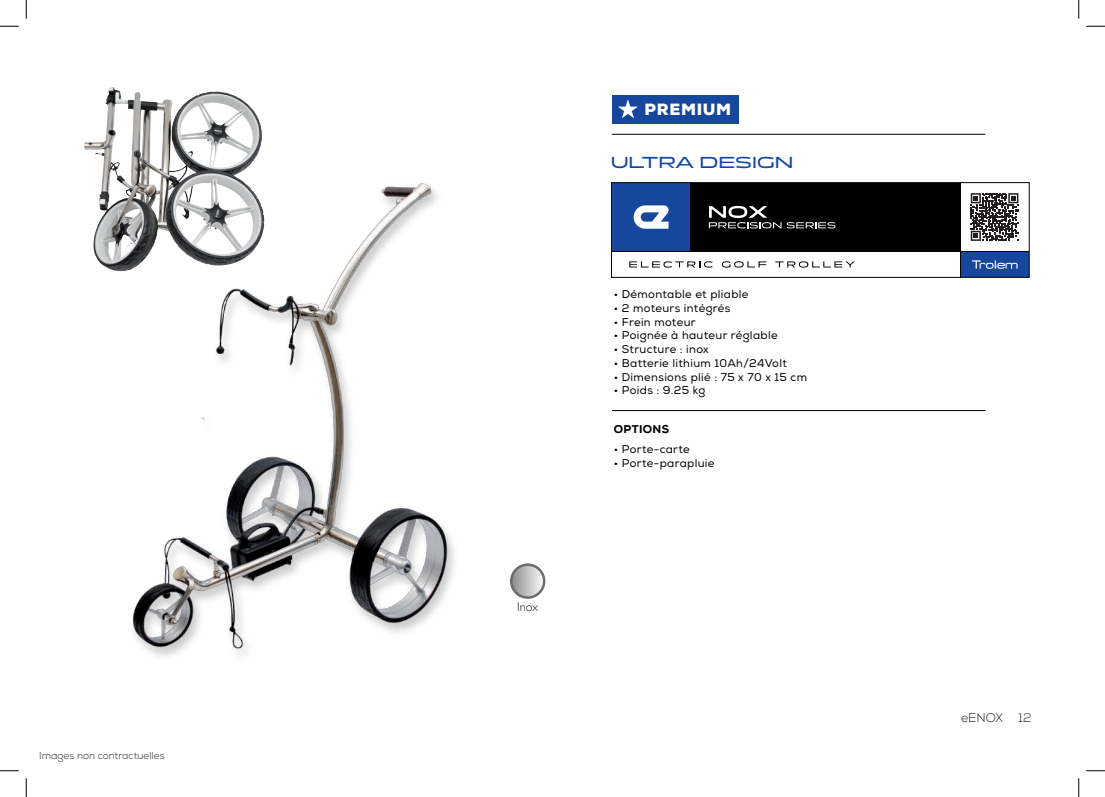
<style>
.page{position:relative;width:1105px;height:797px;background:#fff}
.page>*{position:absolute;margin:0;border:0;box-sizing:border-box;transform-origin:0 0}
.t1{font:500 16.25px "Panchang";letter-spacing:.03em;color:#16479d}
.t2{font:900 16.25px "Nexa";letter-spacing:.04em;color:#fff}
.t3{font:300 12.5px "Nexa";color:#231f20}
.t4{font:300 12.5px "Gill Sans";color:#231f20}
.t5{font:11.25px "Nexa";letter-spacing:.03em;color:#000}
.t6{font:800 11.25px "Nexa";letter-spacing:.03em;color:#000}
.t7{font:300 10px "Nexa";color:#231f20}
</style>
<div class="page">
<hr style="left:612px;top:410px;width:373px;height:1px;background:#000">
<hr style="left:612px;top:134px;width:373px;height:1px;background:#000">
<svg style="left:511px;top:564px;width:33px;height:33px"></svg>
<div style="left:510px;top:563px;width:35px;height:36px;border:2px solid #000;border-radius:50%"></div>
<img style="left:120px;top:183px;width:334px;height:474px">
<img style="left:84px;top:87px;width:180px;height:184px">
<div style="left:611px;top:183px;width:80px;height:68px;background:#16479d"></div>
<div style="left:691px;top:183px;width:269px;height:68px;background:#000"></div>
<div style="left:960px;top:251px;width:69px;height:26px;background:#16479d"></div>
<svg style="left:634px;top:205px;width:35px;height:24px"></svg>
<svg style="left:629px;top:261px;width:83px;height:6px"></svg>
<svg style="left:722px;top:261px;width:44px;height:6px"></svg>
<svg style="left:775px;top:261px;width:80px;height:6px"></svg>
<hr style="left:960px;top:183px;width:1px;height:94px;background:#000">
<hr style="left:611px;top:251px;width:418px;height:1px;background:#000">
<svg style="left:709px;top:206px;width:72px;height:22px"></svg>
<svg style="left:787px;top:222px;width:48px;height:6px"></svg>
<svg style="left:972px;top:260px;width:45px;height:9px"></svg>
<div style="left:611px;top:182px;width:419px;height:96px;border:1px solid #000"></div>
<svg style="left:971px;top:193px;width:47px;height:48px"></svg>
<div style="left:612px;top:95px;width:126px;height:28px;background:#16479d"></div>
<svg style="left:618px;top:99px;width:20px;height:19px"></svg>
<svg style="left:0;top:25px;width:19px;height:2px"></svg>
<svg style="left:1086px;top:25px;width:19px;height:2px"></svg>
<svg style="left:0;top:770px;width:19px;height:1px"></svg>
<svg style="left:1086px;top:770px;width:19px;height:1px"></svg>
<svg style="left:25px;top:0;width:2px;height:19px"></svg>
<svg style="left:25px;top:778px;width:2px;height:19px"></svg>
<svg style="left:1078px;top:0;width:1px;height:19px"></svg>
<svg style="left:1078px;top:778px;width:1px;height:19px"></svg>
<p class="t7" style="left:39px;top:750px;width:127px">Images non contractuelles</p>
<p class="t4" style="left:517px;top:596px;width:23px">Inox</p>
<h1 class="t2" style="left:645px;top:99px;width:88px">PREMIUM</h1>
<h1 class="t1" style="left:611px;top:152px;width:184px">ULTRA DESIGN</h1>
<p class="t5" style="left:614px;top:287px;width:136px">• Démontable et pliable</p>
<p class="t5" style="left:614px;top:301px;width:118px">• 2 moteurs intégrés</p>
<p class="t5" style="left:614px;top:315px;width:83px">• Frein moteur</p>
<p class="t5" style="left:614px;top:329px;width:165px">• Poignée à hauteur réglable</p>
<p class="t5" style="left:614px;top:342px;width:96px">• Structure : inox</p>
<p class="t5" style="left:614px;top:356px;width:174px">• Batterie lithium 10Ah/24Volt</p>
<p class="t5" style="left:614px;top:370px;width:195px">• Dimensions plié : 75 x 70 x 15 cm</p>
<p class="t5" style="left:614px;top:384px;width:93px">• Poids : 9.25 kg</p>
<p class="t6" style="left:614px;top:422px;width:57px">OPTIONS</p>
<p class="t5" style="left:614px;top:442px;width:77px">• Porte-carte</p>
<p class="t5" style="left:614px;top:456px;width:102px">• Porte-parapluie</p>
<p class="t3" style="left:961px;top:710px;width:72px">eENOX 12</p>
</div>
